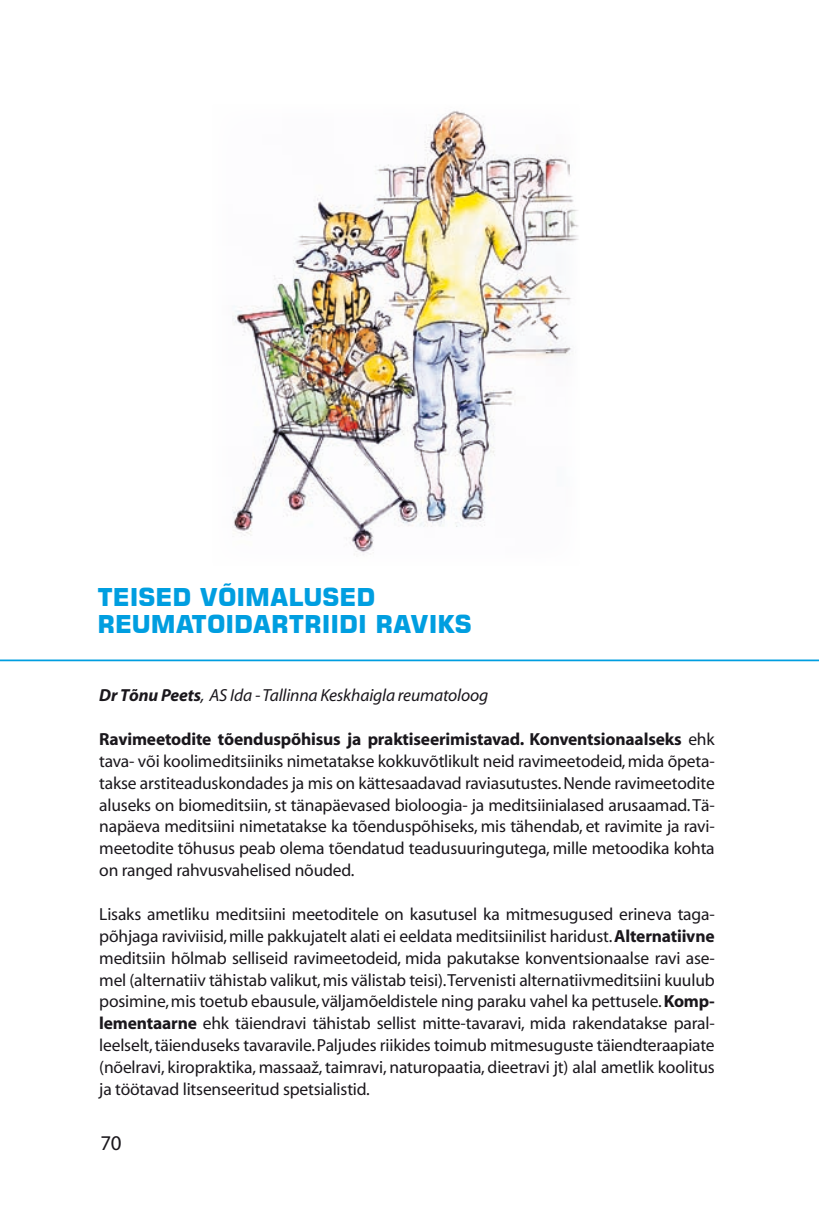
<style>
.page{position:relative;width:819px;height:1216px;background:#fff}
.page>*{position:absolute;margin:0;border:0;box-sizing:border-box;transform-origin:0 0}
.t1{font:700 24.5px/26.8px "Square 721 BT";color:#009ee0}
.t2{font:21px "Myriad";color:#1a171c}
.t3{font:17.5px/21.9px "Myriad";letter-spacing:-.01em;color:#1a171c;text-align:justify}
.t4{font:italic 17.5px "Myriad";letter-spacing:-.01em;color:#1a171c}
.s1{font-weight:700}
</style>
<div class="page">
<img style="left:232px;top:111px;width:347px;height:444px">
<hr style="left:0;top:659px;width:819px;height:2px;background:#009ee0">
<h1 class="t1" style="left:97px;top:583px;width:376px">TEISED VÕIMALUSED<br>REUMATOIDARTRIIDI RAVIKS</h1>
<p class="t4" style="left:99px;top:686px;width:390px"><span class="s1">Dr Tõnu Peets</span>, AS Ida - Tallinna Keskhaigla reumatoloog</p>
<p class="t3" style="left:99px;top:728px;width:617px"><span class="s1">Ravimeetodite tõenduspõhisus ja praktiseerimistavad. Konventsionaalseks</span> ehk tava- või koolimeditsiiniks nimetatakse kokkuvõtlikult neid ravimeetodeid, mida õpeta&shy;takse arstiteaduskondades ja mis on kättesaadavad raviasutustes. Nende ravimeetodite aluseks on biomeditsiin, st tänapäevased bioloogia- ja meditsiinialased arusaamad. Tä&shy;napäeva meditsiini nimetatakse ka tõenduspõhiseks, mis tähendab, et ravimite ja ravi&shy;meetodite tõhusus peab olema tõendatud teadusuuringutega, mille metoodika kohta on ranged rahvusvahelised nõuded.</p>
<p class="t3" style="left:99px;top:903px;width:617px">Lisaks ametliku meditsiini meetoditele on kasutusel ka mitmesugused erineva taga&shy;põhjaga raviviisid, mille pakkujatelt alati ei eeldata meditsiinilist haridust. <span class="s1">Alternatiivne </span>meditsiin hõlmab selliseid ravimeetodeid, mida pakutakse konventsionaalse ravi ase&shy;mel (alternatiiv tähistab valikut, mis välistab teisi). Tervenisti alternatiivmeditsiini kuulub posimine, mis toetub ebausule, väljamõeldistele ning paraku vahel ka pettusele. <span class="s1">Komp&shy;lementaarne</span> ehk täiendravi tähistab sellist mitte-tavaravi, mida rakendatakse paral&shy;leelselt, täienduseks tavaravile. Paljudes riikides toimub mitmesuguste täiendteraapiate (nõelravi, kiropraktika, massaaž, taimravi, naturopaatia, dieetravi jt) alal ametlik koolitus ja töötavad litsenseeritud spetsialistid.</p>
<p class="t2" style="left:100px;top:1131px;width:23px">70</p>
</div>
